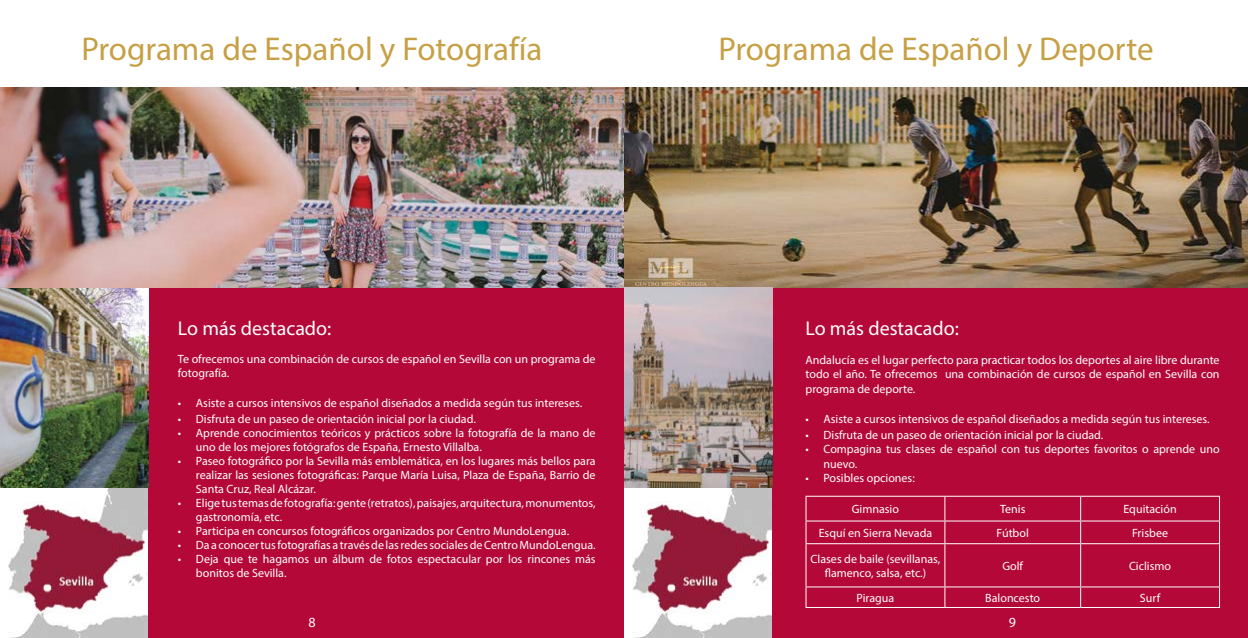
<style>
.page{position:relative;width:1248px;height:638px;background:#fff}
.page>*{position:absolute;margin:0;border:0;box-sizing:border-box;transform-origin:0 0}
.t1{font:33px "Myriad Pro";color:#c7a045}
.t2{font:20px "Myriad Pro";color:#fff}
.t3{font:14px "Myriad Pro";color:#fff}
.t4{font:12px/14px "Myriad Pro";color:#fff}
</style>
<div class="page">
<div style="left:0;top:279px;width:1247px;height:359px;background:#b30838"></div>
<img style="left:0;top:287px;width:148px;height:351px">
<img style="left:0;top:88px;width:1247px;height:199px">
<img style="left:624px;top:287px;width:148px;height:351px">
<hr style="left:805px;top:496px;width:139px;height:1px;background:#fff">
<hr style="left:944px;top:496px;width:136px;height:1px;background:#fff">
<hr style="left:1080px;top:496px;width:139px;height:1px;background:#fff">
<hr style="left:805px;top:520px;width:139px;height:1px;background:#fff">
<svg style="left:805px;top:497px;width:1px;height:46px"></svg>
<hr style="left:944px;top:520px;width:136px;height:1px;background:#fff">
<svg style="left:944px;top:497px;width:1px;height:46px"></svg>
<hr style="left:1080px;top:520px;width:139px;height:1px;background:#fff">
<svg style="left:1080px;top:497px;width:1px;height:46px"></svg>
<hr style="left:805px;top:543px;width:139px;height:1px;background:#fff">
<hr style="left:805px;top:544px;width:1px;height:42px;background:#fff">
<hr style="left:944px;top:543px;width:136px;height:1px;background:#fff">
<hr style="left:944px;top:544px;width:1px;height:42px;background:#fff">
<hr style="left:1080px;top:543px;width:139px;height:1px;background:#fff">
<hr style="left:1080px;top:544px;width:1px;height:42px;background:#fff">
<hr style="left:1218px;top:544px;width:1px;height:42px;background:#fff">
<hr style="left:805px;top:586px;width:139px;height:1px;background:#fff">
<svg style="left:805px;top:587px;width:1px;height:20px"></svg>
<hr style="left:944px;top:586px;width:136px;height:1px;background:#fff">
<svg style="left:944px;top:587px;width:1px;height:20px"></svg>
<hr style="left:1080px;top:586px;width:139px;height:1px;background:#fff">
<svg style="left:1080px;top:587px;width:1px;height:20px"></svg>
<hr style="left:805px;top:607px;width:139px;height:1px;background:#fff">
<hr style="left:944px;top:607px;width:136px;height:1px;background:#fff">
<hr style="left:1080px;top:607px;width:139px;height:1px;background:#fff">
<h1 class="t1" style="left:81px;top:29px;width:462px">Programa de Español y Fotografía</h1>
<h2 class="t2" style="left:178px;top:316px;width:155px">Lo más destacado:</h2>
<p class="t4" style="left:178px;top:352px;width:419px">Te ofrecemos una combinación de cursos de español en Sevilla con un programa de fotografía.</p>
<p class="t4" style="left:178px;top:396px;width:405px">• Asiste a cursos intensivos de español diseñados a medida según tus intereses.</p>
<p class="t4" style="left:178px;top:412px;width:299px">• Disfruta de un paseo de orientación inicial por la ciudad.</p>
<p class="t4" style="left:196px;top:426px;width:401px;text-indent:-18px">• Aprende conocimientos teóricos y prácticos sobre la fotografía de la mano de uno de los mejores fotógrafos de España, Ernesto Villalba.</p>
<p class="t4" style="left:196px;top:454px;width:401px;text-align:justify;text-indent:-18px">• Paseo fotográfico por la Sevilla más emblemática, en los lugares más bellos para realizar las sesiones fotográficas: Parque María Luisa, Plaza de España, Barrio de Santa Cruz, Real Alcázar.</p>
<p class="t4" style="left:196px;top:496px;width:401px;text-indent:-18px">• Elige tus temas de fotografía: gente (retratos), paisajes, arquitectura, monumentos, gastronomía, etc.</p>
<p class="t4" style="left:178px;top:524px;width:392px">• Participa en concursos fotográficos organizados por Centro MundoLengua.</p>
<p class="t4" style="left:178px;top:538px;width:419px">• Da a conocer tus fotografías a través de las redes sociales de Centro MundoLengua.</p>
<p class="t4" style="left:196px;top:552px;width:401px;text-indent:-18px">• Deja que te hagamos un álbum de fotos espectacular por los rincones más bonitos de Sevilla.</p>
<h1 class="t1" style="left:718px;top:29px;width:437px">Programa de Español y Deporte</h1>
<h2 class="t2" style="left:805px;top:316px;width:155px">Lo más destacado:</h2>
<p class="t4" style="left:805px;top:352px;width:415px;line-height:14.4px;text-align:justify">Andalucía es el lugar perfecto para practicar todos los deportes al aire libre durante todo el año. Te ofrecemos una combinación de cursos de español en Sevilla con programa de deporte.</p>
<p class="t4" style="left:805px;top:412px;width:405px">• Asiste a cursos intensivos de español diseñados a medida según tus intereses.</p>
<p class="t4" style="left:805px;top:428px;width:299px">• Disfruta de un paseo de orientación inicial por la ciudad.</p>
<p class="t4" style="left:823px;top:442px;width:397px;line-height:14.4px;text-indent:-18px">• Compagina tus clases de español con tus deportes favoritos o aprende uno nuevo.</p>
<p class="t4" style="left:805px;top:471px;width:111px">• Posibles opciones:</p>
<p class="t4" style="left:851px;top:502px;width:49px">Gimnasio</p>
<p class="t4" style="left:999px;top:502px;width:27px">Tenis</p>
<p class="t4" style="left:1123px;top:502px;width:55px">Equitación</p>
<p class="t4" style="left:818px;top:525px;width:115px">Esquí en Sierra Nevada</p>
<p class="t4" style="left:996px;top:525px;width:34px">Fútbol</p>
<p class="t4" style="left:1131px;top:525px;width:37px">Frisbee</p>
<p class="t4" style="left:810px;top:551px;width:131px;line-height:14.4px;text-align:center">Clases de baile (sevillanas, flamenco, salsa, etc.)</p>
<p class="t4" style="left:1002px;top:558px;width:22px">Golf</p>
<p class="t4" style="left:1128px;top:558px;width:44px">Ciclismo</p>
<p class="t4" style="left:856px;top:590px;width:39px">Piragua</p>
<p class="t4" style="left:985px;top:590px;width:56px">Baloncesto</p>
<p class="t4" style="left:1139px;top:590px;width:22px">Surf</p>
<p class="t3" style="left:308px;top:613px;width:9px">8</p>
<p class="t3" style="left:1008px;top:613px;width:9px">9</p>
</div>
